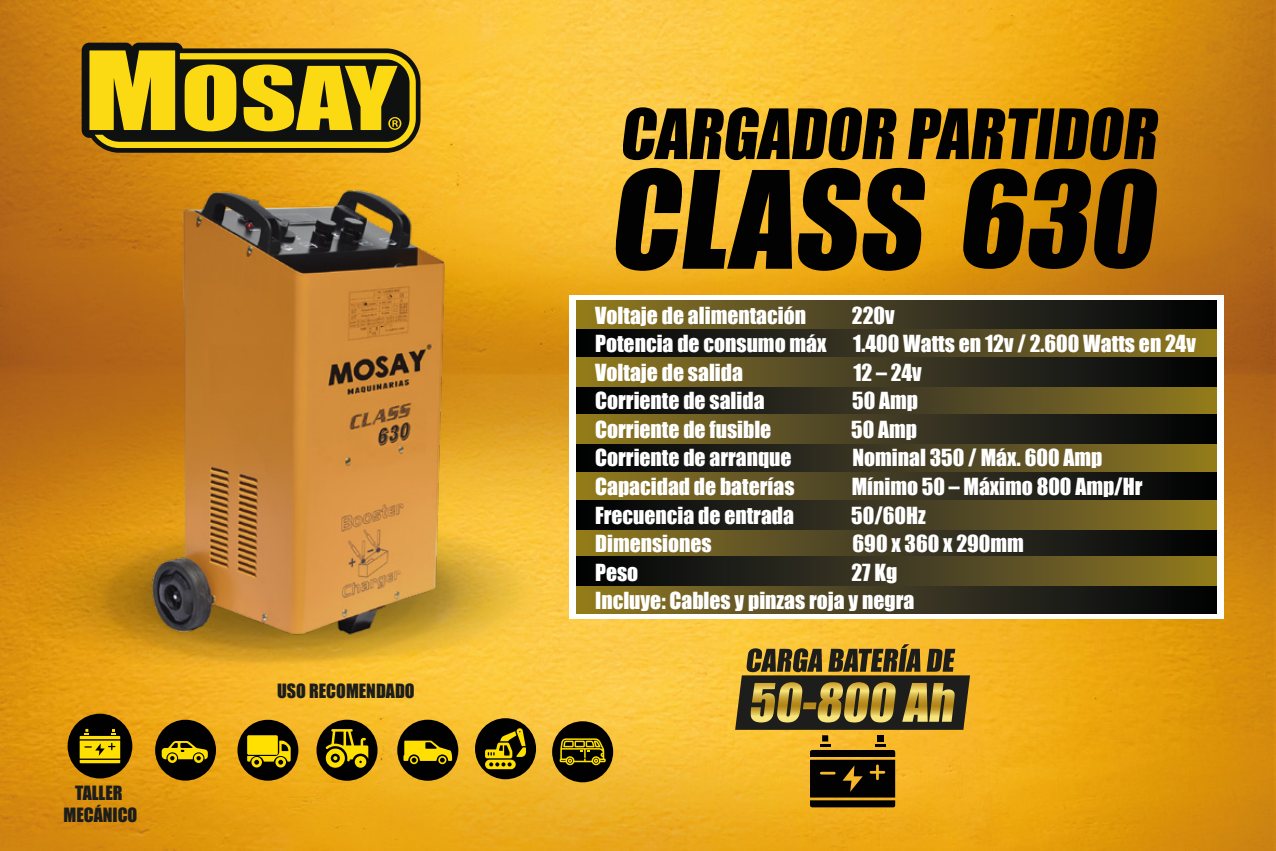
<style>
.page{position:relative;width:1276px;height:851px;background:#fff}
.page>*{position:absolute;margin:0;border:0;box-sizing:border-box;transform-origin:0 0}
.t1{font:124.8px "Impact";color:#020202}
.t2{font:64.05px "Impact";color:#020202}
.t3{font:21.6px/28.5px "Impact";color:#fff}
.t4{font:18px/22.5px "Impact";color:#1d1d1b;text-align:center}
.s1{font-size:122.1px}
</style>
<div class="page">
<img style="left:0;top:0;width:1276px;height:850px">
<svg style="left:82px;top:43px;width:338px;height:99px;background:#988412"></svg>
<svg style="left:577px;top:295px;width:647px;height:324px"></svg>
<svg style="left:577px;top:301px;width:639px;height:28px;background:#433b1c"></svg>
<svg style="left:577px;top:329px;width:640px;height:29px;background:#433b1c"></svg>
<svg style="left:577px;top:386px;width:640px;height:29px;background:#433b1c"></svg>
<svg style="left:577px;top:443px;width:640px;height:29px;background:#433b1c"></svg>
<svg style="left:577px;top:358px;width:640px;height:28px;background:#433c1c"></svg>
<svg style="left:577px;top:415px;width:640px;height:28px;background:#433c1c"></svg>
<svg style="left:577px;top:472px;width:640px;height:28px;background:#433c1c"></svg>
<svg style="left:577px;top:529px;width:640px;height:27px;background:#433c1c"></svg>
<svg style="left:577px;top:585px;width:640px;height:28px;background:#433c1c"></svg>
<svg style="left:577px;top:500px;width:640px;height:29px;background:#433b1c"></svg>
<svg style="left:577px;top:556px;width:640px;height:29px;background:#433b1c"></svg>
<img style="left:16px;top:367px;width:531px;height:423px">
<img style="left:39px;top:142px;width:538px;height:539px">
<div style="left:68px;top:713px;width:64px;height:65px;background:#010101;border-radius:50%"></div>
<svg style="left:80px;top:728px;width:40px;height:35px"></svg>
<div style="left:155px;top:719px;width:61px;height:61px;background:#010101;border-radius:50%"></div>
<svg style="left:162px;top:741px;width:46px;height:21px"></svg>
<div style="left:237px;top:719px;width:61px;height:61px;background:#010101;border-radius:50%"></div>
<svg style="left:247px;top:735px;width:44px;height:32px"></svg>
<div style="left:316px;top:719px;width:61px;height:61px;background:#010101;border-radius:50%"></div>
<svg style="left:326px;top:729px;width:42px;height:38px"></svg>
<div style="left:397px;top:719px;width:61px;height:61px;background:#010101;border-radius:50%"></div>
<svg style="left:403px;top:740px;width:49px;height:24px"></svg>
<div style="left:475px;top:718px;width:61px;height:61px;background:#010101;border-radius:50%"></div>
<svg style="left:485px;top:728px;width:41px;height:41px"></svg>
<div style="left:552px;top:721px;width:61px;height:61px;background:#010101;border-radius:50%"></div>
<svg style="left:559px;top:738px;width:47px;height:27px"></svg>
<svg style="left:810px;top:735px;width:85px;height:72px;background:#4d3a0e"></svg>
<svg style="left:735px;top:644px;width:235px;height:85px;background:#7d682b"></svg>
<p class="t4" style="left:63px;top:780px;width:75px">TALLER<br>MECÁNICO</p>
<p class="t4" style="left:277px;top:678px;width:139px">USO RECOMENDADO</p>
<h2 class="t2" style="left:619px;top:84px;width:550px">CARGADOR PARTIDOR</h2>
<h1 class="t1" style="left:608px;top:123px;width:568px">CLASS <span class="s1">630</span></h1>
<p class="t3" style="left:595px;top:300px;width:213px">Voltaje de alimentación</p>
<p class="t3" style="left:595px;top:300px;width:602px;text-indent:257px">220v<br>Potencia de consumo máx 1.400 Watts en 12v / 2.600 Watts en 24v<br>Voltaje de salida</p>
<p class="t3" style="left:853px;top:357px;width:70px">12 – 24v</p>
<p class="t3" style="left:595px;top:386px;width:171px">Corriente de salida</p>
<p class="t3" style="left:852px;top:386px;width:67px">50 Amp</p>
<p class="t3" style="left:595px;top:414px;width:178px">Corriente de fusible</p>
<p class="t3" style="left:851px;top:414px;width:67px">50 Amp</p>
<p class="t3" style="left:595px;top:443px;width:198px">Corriente de arranque</p>
<p class="t3" style="left:852px;top:443px;width:251px">Nominal 350 / Máx. 600 Amp</p>
<p class="t3" style="left:595px;top:471px;width:201px">Capacidad de baterías</p>
<p class="t3" style="left:851px;top:471px;width:292px">Mínimo 50 – Máximo 800 Amp/Hr</p>
<p class="t3" style="left:595px;top:500px;width:200px">Frecuencia de entrada</p>
<p class="t3" style="left:851px;top:500px;width:76px">50/60Hz</p>
<p class="t3" style="left:595px;top:528px;width:118px">Dimensiones</p>
<p class="t3" style="left:852px;top:528px;width:173px">690 x 360 x 290mm</p>
<p class="t3" style="left:595px;top:557px;width:45px">Peso</p>
<p class="t3" style="left:595px;top:557px;width:321px;text-indent:256px">27 Kg<br>Incluye: Cables y pinzas roja y negra</p>
</div>
